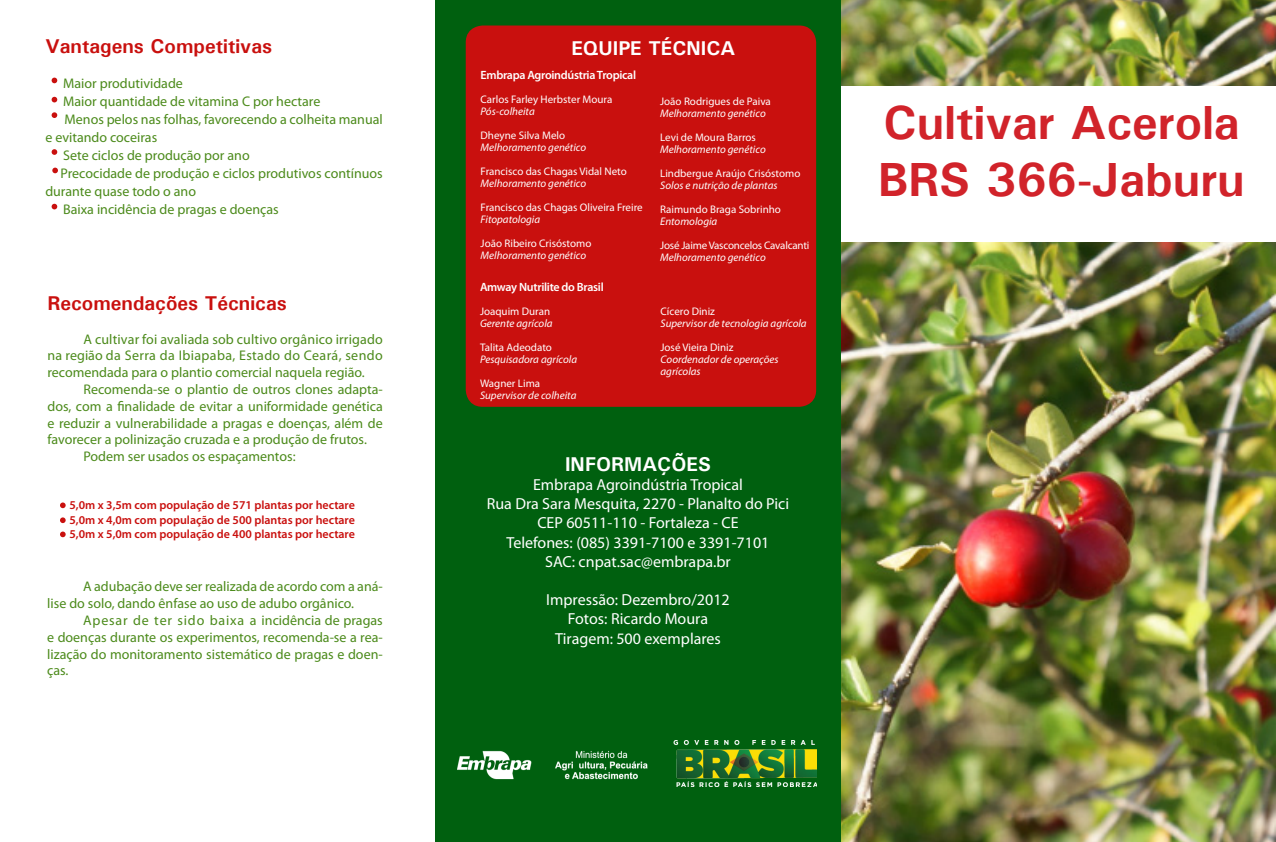
<style>
.page{position:relative;width:1276px;height:842px;background:#fff}
.page>*{position:absolute;margin:0;border:0;box-sizing:border-box;transform-origin:0 0}
.t1{font:700 48px "Univers";color:#d1232a}
.t2{font:700 20px "Univers";color:#c9100e}
.t3{font:700 20px "Univers";color:#fff}
.t4{font:16px "Myriad Pro";color:#fff}
.t5{font:14px/16.8px "Myriad Pro";color:#4b8a1a}
.t6{font:14px "Myriad Pro";letter-spacing:.025em;color:#4b8a1a}
.t7{font:600 12px "Myriad Pro";color:#c9100e}
.t8{font:600 12px "Myriad Pro";letter-spacing:-.025em;color:#fff}
.t9{font:11px/12px "Myriad Pro";color:#fff}
.t10{font:italic 11px "Myriad Pro";color:#fff}
.t11{font:11px "Myriad Pro";letter-spacing:-.02em;color:#fff}
.s1{font-style:italic}
</style>
<div class="page">
<img style="left:840px;top:242px;width:435px;height:600px">
<img style="left:840px;top:0;width:436px;height:86px">
<div style="left:435px;top:0;width:405px;height:842px;background:#00600f"></div>
<div style="left:466px;top:26px;width:350px;height:381px;background:#c9100e;border-radius:17px"></div>
<img style="left:457px;top:740px;width:359px;height:47px">
<svg style="left:52px;top:204px;width:5px;height:5px"></svg>
<svg style="left:52px;top:168px;width:6px;height:5px"></svg>
<svg style="left:52px;top:149px;width:5px;height:6px"></svg>
<svg style="left:52px;top:112px;width:5px;height:6px"></svg>
<svg style="left:52px;top:97px;width:5px;height:5px"></svg>
<svg style="left:52px;top:78px;width:5px;height:5px"></svg>
<svg style="left:60px;top:531px;width:6px;height:6px"></svg>
<svg style="left:60px;top:517px;width:6px;height:6px"></svg>
<svg style="left:60px;top:502px;width:6px;height:6px"></svg>
<p class="t2" style="left:45px;top:34px;width:228px">Vantagens Competitivas</p>
<p class="t5" style="left:63px;top:74px;width:121px">Maior produtividade</p>
<p class="t5" style="left:63px;top:92px;width:259px">Maior quantidade de vitamina C por hectare</p>
<p class="t5" style="left:45px;top:110px;width:339px;line-height:18px;text-indent:19px">Menos pelos nas folhas, favorecendo a colheita manual e evitando coceiras</p>
<p class="t5" style="left:63px;top:146px;width:188px">Sete ciclos de produção por ano</p>
<p class="t5" style="left:45px;top:164px;width:339px;line-height:18px;text-indent:15px">Precocidade de produção e ciclos produtivos contínuos durante quase todo o ano</p>
<p class="t5" style="left:63px;top:200px;width:217px">Baixa incidência de pragas e doenças</p>
<p class="t2" style="left:47px;top:291px;width:241px">Recomendações Técnicas</p>
<p class="t5" style="left:83px;top:330px;width:301px">A cultivar foi avaliada sob cultivo orgânico irrigado</p>
<p class="t6" style="left:47px;top:347px;width:337px">na região da Serra da Ibiapaba, Estado do Ceará, sendo</p>
<p class="t5" style="left:47px;top:364px;width:319px">recomendada para o plantio comercial naquela região.</p>
<p class="t5" style="left:83px;top:381px;width:301px">Recomenda-se o plantio de outros clones adapta-</p>
<p class="t5" style="left:47px;top:397px;width:337px">dos, com a finalidade de evitar a uniformidade genética</p>
<p class="t5" style="left:47px;top:414px;width:337px">e reduzir a vulnerabilidade a pragas e doenças, além de</p>
<p class="t5" style="left:47px;top:431px;width:321px">favorecer a polinização cruzada e a produção de frutos.</p>
<p class="t5" style="left:83px;top:448px;width:214px">Podem ser usados os espaçamentos:</p>
<p class="t7" style="left:69px;top:498px;width:287px">5,0m x 3,5m com população de 571 plantas por hectare</p>
<p class="t7" style="left:69px;top:512px;width:287px">5,0m x 4,0m com população de 500 plantas por hectare</p>
<p class="t7" style="left:69px;top:526px;width:287px">5,0m x 5,0m com população de 400 plantas por hectare</p>
<p class="t5" style="left:47px;top:578px;width:337px;text-indent:36px">A adubação deve ser realizada de acordo com a aná&shy;lise do solo, dando ênfase ao uso de adubo orgânico.</p>
<p class="t5" style="left:47px;top:612px;width:337px;text-align:justify;text-indent:36px">Apesar de ter sido baixa a incidência de pragas e doenças durante os experimentos, recomenda-se a rea&shy;lização do monitoramento sistemático de pragas e doen&shy;ças.</p>
<p class="t3" style="left:571px;top:35px;width:166px">EQUIPE TÉCNICA</p>
<p class="t8" style="left:480px;top:67px;width:157px">Embrapa Agroindústria Tropical</p>
<p class="t9" style="left:480px;top:93px;width:133px">Carlos Farley Herbster Moura</p>
<p class="t10" style="left:480px;top:105px;width:56px">Pós-colheita</p>
<p class="t9" style="left:480px;top:129px;width:86px">Dheyne Silva Melo</p>
<p class="t10" style="left:480px;top:141px;width:107px">Melhoramento genético</p>
<p class="t9" style="left:480px;top:165px;width:148px">Francisco das Chagas Vidal Neto</p>
<p class="t10" style="left:480px;top:177px;width:107px">Melhoramento genético</p>
<p class="t9" style="left:480px;top:201px;width:164px">Francisco das Chagas Oliveira Freire<br><span class="s1">Fitopatologia</span></p>
<p class="t9" style="left:480px;top:237px;width:112px">João Ribeiro Crisóstomo</p>
<p class="t10" style="left:480px;top:249px;width:107px">Melhoramento genético</p>
<p class="t8" style="left:480px;top:280px;width:125px">Amway Nutrilite do Brasil</p>
<p class="t9" style="left:480px;top:305px;width:72px">Joaquim Duran</p>
<p class="t10" style="left:480px;top:317px;width:74px">Gerente agrícola</p>
<p class="t9" style="left:480px;top:341px;width:73px">Talita Adeodato</p>
<p class="t10" style="left:480px;top:353px;width:99px">Pesquisadora agrícola</p>
<p class="t9" style="left:480px;top:377px;width:62px">Wagner Lima</p>
<p class="t10" style="left:480px;top:389px;width:98px">Supervisor de colheita</p>
<p class="t9" style="left:660px;top:95px;width:112px">João Rodrigues de Paiva</p>
<p class="t10" style="left:660px;top:106px;width:107px">Melhoramento genético</p>
<p class="t9" style="left:660px;top:131px;width:97px">Levi de Moura Barros</p>
<p class="t10" style="left:660px;top:142px;width:107px">Melhoramento genético</p>
<p class="t9" style="left:660px;top:167px;width:142px">Lindbergue Araújo Crisóstomo<br><span class="s1">Solos e nutrição de plantas</span></p>
<p class="t9" style="left:660px;top:203px;width:122px">Raimundo Braga Sobrinho</p>
<p class="t10" style="left:660px;top:214px;width:59px">Entomologia</p>
<p class="t11" style="left:660px;top:238px;width:151px">José Jaime Vasconcelos Cavalcanti</p>
<p class="t10" style="left:660px;top:250px;width:107px">Melhoramento genético</p>
<p class="t9" style="left:660px;top:305px;width:56px">Cícero Diniz</p>
<p class="t10" style="left:660px;top:317px;width:148px">Supervisor de tecnologia agrícola</p>
<p class="t9" style="left:660px;top:341px;width:74px">José Vieira Diniz</p>
<p class="t10" style="left:660px;top:353px;width:120px">Coordenador de operações</p>
<p class="t10" style="left:660px;top:365px;width:42px">agrícolas</p>
<p class="t3" style="left:565px;top:452px;width:147px">INFORMAÇÕES</p>
<p class="t4" style="left:533px;top:475px;width:211px">Embrapa Agroindústria Tropical</p>
<p class="t4" style="left:487px;top:494px;width:304px">Rua Dra Sara Mesquita, 2270 - Planalto do Pici</p>
<p class="t4" style="left:537px;top:513px;width:203px">CEP 60511-110 - Fortaleza - CE</p>
<p class="t4" style="left:506px;top:532px;width:264px">Telefones: (085) 3391-7100 e 3391-7101</p>
<p class="t4" style="left:545px;top:552px;width:187px">SAC: cnpat.sac@embrapa.br</p>
<p class="t4" style="left:546px;top:590px;width:185px">Impressão: Dezembro/2012</p>
<p class="t4" style="left:568px;top:609px;width:142px">Fotos: Ricardo Moura</p>
<p class="t4" style="left:555px;top:628px;width:167px">Tiragem: 500 exemplares</p>
<p class="t1" style="left:883px;top:93px;width:358px">Cultivar Acerola</p>
<p class="t1" style="left:878px;top:150px;width:368px">BRS 366-Jaburu</p>
</div>
